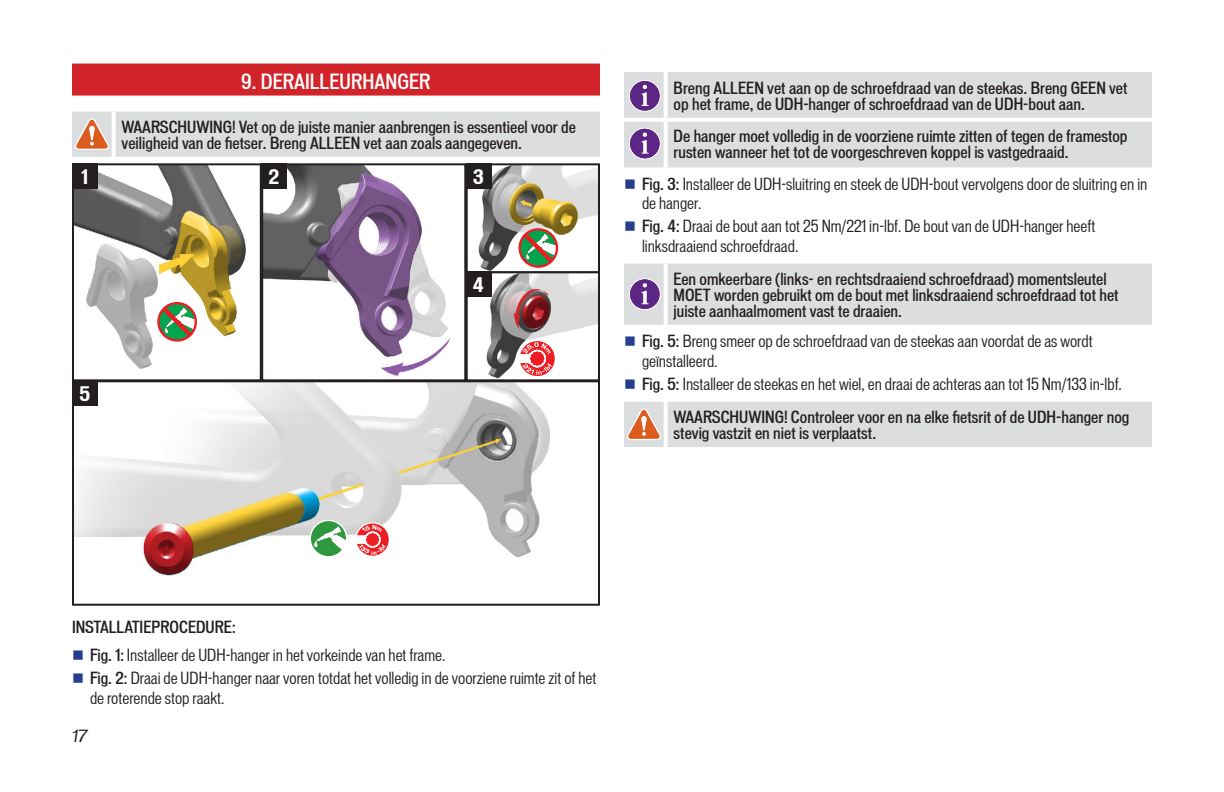
<style>
.page{position:relative;width:1224px;height:792px;background:#fff}
.page>*{position:absolute;margin:0;border:0;box-sizing:border-box;transform-origin:0 0}
.HS_-_Heading_Square{font:500 condensed 20px "Vonnes";color:#fff}
.BD_-_Body{font:700 condensed 19.2px "Vonnes";color:#fff}
.TB_-_TABLE_WARNING{font:500 condensed 16px/16px "Vonnes";color:#231f20}
.t1{font:condensed 16px/19.2px "Vonnes";color:#231f20}
.NTM_-_Normal_Text_Me{font:500 condensed 16px "Vonnes";color:#231f20}
.t2{font:italic 16px "Vonnes";color:#231f20}
.s1{font-weight:500}
</style>
<div class="page">
<div style="left:72px;top:64px;width:528px;height:32px;background:#d1232a"></div>
<div style="left:72px;top:112px;width:528px;height:45px;background:#dcdddf"></div>
<img style="left:75px;top:166px;width:376px;height:211px">
<div style="left:261px;top:163px;width:205px;height:218px;border:2px solid #231f20"></div>
<div style="left:261px;top:163px;width:26px;height:26px;background:#231f20"></div>
<div style="left:72px;top:163px;width:190px;height:218px;border:2px solid #231f20"></div>
<div style="left:72px;top:163px;width:26px;height:26px;background:#231f20"></div>
<svg style="left:157px;top:302px;width:40px;height:40px"></svg>
<svg style="left:158px;top:302px;width:37px;height:39px"></svg>
<img style="left:478px;top:166px;width:119px;height:212px">
<div style="left:466px;top:163px;width:134px;height:110px;border:2px solid #231f20"></div>
<div style="left:466px;top:163px;width:25px;height:26px;background:#231f20"></div>
<div style="left:518px;top:228px;width:40px;height:40px;background:#ee1d23;border-radius:50%"></div>
<svg style="left:519px;top:229px;width:37px;height:38px"></svg>
<div style="left:466px;top:271px;width:134px;height:110px;border:2px solid #231f20"></div>
<div style="left:466px;top:271px;width:25px;height:26px;background:#231f20"></div>
<div style="left:518px;top:340px;width:38px;height:37px;background:#fff;border-radius:50%"></div>
<svg style="left:520px;top:341px;width:35px;height:35px"></svg>
<img style="left:75px;top:383px;width:475px;height:194px">
<div style="left:72px;top:380px;width:528px;height:226px;border:2px solid #231f20"></div>
<div style="left:72px;top:380px;width:26px;height:26px;background:#231f20"></div>
<div style="left:310px;top:520px;width:37px;height:37px;background:#fff;border-radius:50%"></div>
<svg style="left:311px;top:521px;width:35px;height:35px"></svg>
<svg style="left:355px;top:522px;width:35px;height:35px"></svg>
<div style="left:624px;top:72px;width:528px;height:95px;background:#dcdddf"></div>
<hr style="left:666px;top:118px;width:486px;height:4px;background:#fff">
<svg style="left:664px;top:72px;width:4px;height:46px"></svg>
<hr style="left:624px;top:118px;width:42px;height:4px;background:#fff">
<svg style="left:664px;top:122px;width:4px;height:45px"></svg>
<svg style="left:629px;top:80px;width:32px;height:32px"></svg>
<div style="left:630px;top:81px;width:30px;height:30px;background:#5d2584;border-radius:50%"></div>
<svg style="left:642px;top:85px;width:7px;height:21px"></svg>
<svg style="left:629px;top:128px;width:32px;height:31px"></svg>
<div style="left:630px;top:129px;width:30px;height:29px;background:#5d2584;border-radius:50%"></div>
<svg style="left:642px;top:133px;width:7px;height:21px"></svg>
<div style="left:624px;top:264px;width:528px;height:61px;background:#dcdddf"></div>
<div style="left:624px;top:402px;width:528px;height:45px;background:#dcdddf"></div>
<svg style="left:356px;top:523px;width:33px;height:33px"></svg>
<p class="HS_-_Heading_Square" style="left:241px;top:69px;width:191px">9. DERAILLEURHANGER</p>
<p class="TB_-_TABLE_WARNING" style="left:122px;top:119px;width:456px">WAARSCHUWING! Vet op de juiste manier aanbrengen is essentieel voor de veiligheid van de fietser. Breng ALLEEN vet aan zoals aangegeven.</p>
<p class="BD_-_Body" style="left:81px;top:165px;width:8px">1</p>
<p class="BD_-_Body" style="left:269px;top:165px;width:12px">2</p>
<p class="BD_-_Body" style="left:473px;top:165px;width:12px">3</p>
<p class="BD_-_Body" style="left:79px;top:382px;width:12px">5</p>
<p class="BD_-_Body" style="left:473px;top:273px;width:13px">4</p>
<p class="TB_-_TABLE_WARNING" style="left:674px;top:80px;width:456px">Breng ALLEEN vet aan op de schroefdraad van de steekas. Breng GEEN vet op het frame, de UDH-hanger of schroefdraad van de UDH-bout aan.</p>
<p class="TB_-_TABLE_WARNING" style="left:674px;top:128px;width:455px">De hanger moet volledig in de voorziene ruimte zitten of tegen de framestop rusten wanneer het tot de voorgeschreven koppel is vastgedraaid.</p>
<p class="t1" style="left:642px;top:174px;width:507px"><span class="s1">Fig. 3:</span> Installeer de UDH-sluitring en steek de UDH-bout vervolgens door de sluitring en in de hanger.</p>
<p class="t1" style="left:642px;top:217px;width:455px"><span class="s1">Fig. 4:</span> Draai de bout aan tot 25 Nm/221 in-lbf. De bout van de UDH-hanger heeft linksdraaiend schroefdraad.</p>
<p class="TB_-_TABLE_WARNING" style="left:674px;top:271px;width:447px">Een omkeerbare (links- en rechtsdraaiend schroefdraad) momentsleutel<br>MOET worden gebruikt om de bout met linksdraaiend schroefdraad tot het juiste aanhaalmoment vast te draaien.</p>
<p class="t1" style="left:642px;top:332px;width:452px"><span class="s1">Fig. 5:</span> Breng smeer op de schroefdraad van de steekas aan voordat de as wordt geïnstalleerd.</p>
<p class="t1" style="left:642px;top:374px;width:481px"><span class="s1">Fig. 5:</span> Installeer de steekas en het wiel, en draai de achteras aan tot 15 Nm/133 in-lbf.</p>
<p class="TB_-_TABLE_WARNING" style="left:674px;top:409px;width:457px">WAARSCHUWING! Controleer voor en na elke fietsrit of de UDH-hanger nog stevig vastzit en niet is verplaatst.</p>
<p class="NTM_-_Normal_Text_Me" style="left:72px;top:618px;width:165px">INSTALLATIEPROCEDURE:</p>
<p class="t1" style="left:90px;top:645px;width:357px"><span class="s1">Fig. 1:</span> Installeer de UDH-hanger in het vorkeinde van het frame.</p>
<p class="t1" style="left:90px;top:669px;width:508px"><span class="s1">Fig. 2:</span> Draai de UDH-hanger naar voren totdat het volledig in de voorziene ruimte zit of het de roterende stop raakt.</p>
<p class="t2" style="left:72px;top:728px;width:17px">17</p>
</div>
